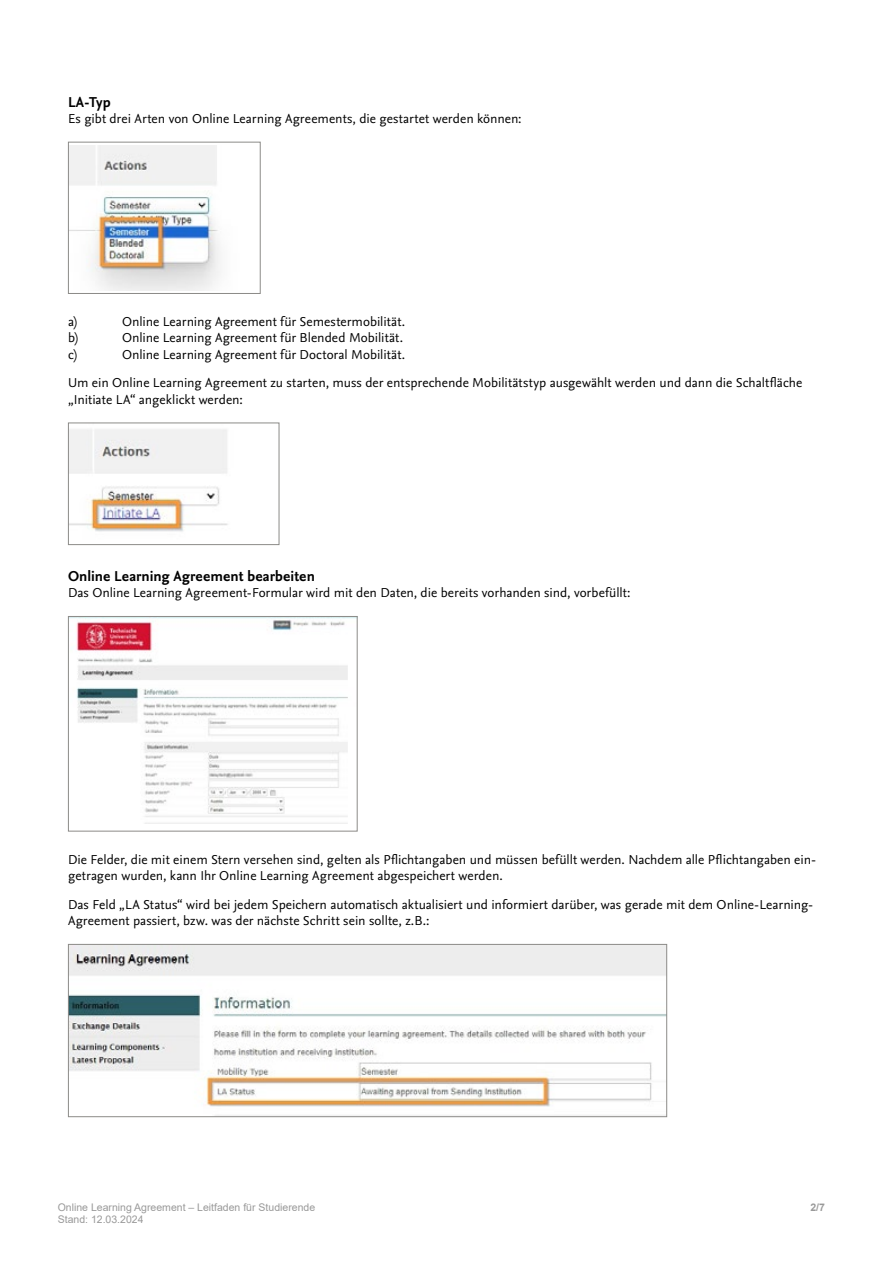
<style>
.page{position:relative;width:893px;height:1263px;background:#fff}
.page>*{position:absolute;margin:0;border:0;box-sizing:border-box;transform-origin:0 0}
.Zwischentitel_2{font:700 15px "Nexus Sans Pro";letter-spacing:.005em;color:#000}
.Zwischentitel_2-2{font:13.5px/16.2px "Nexus Sans Pro";color:#000}
.t1{font:10.5px "Arial";color:#999}
.t2{font:700 10.5px "Arial";color:#999}
</style>
<div class="page">
<img style="left:70px;top:145px;width:150px;height:145px">
<div style="left:68px;top:142px;width:193px;height:152px;border:1px solid #8c8b88"></div>
<img style="left:70px;top:429px;width:158px;height:103px">
<div style="left:68px;top:423px;width:211px;height:122px;border:1px solid #8c8b88"></div>
<img style="left:70px;top:618px;width:286px;height:206px">
<div style="left:68px;top:616px;width:290px;height:215px;border:1px solid #8c8b88"></div>
<img style="left:70px;top:946px;width:595px;height:161px">
<div style="left:68px;top:944px;width:599px;height:173px;border:1px solid #8c8b88"></div>
<p class="Zwischentitel_2" style="left:68px;top:90px;width:44px">LA-Typ</p>
<p class="Zwischentitel_2-2" style="left:68px;top:110px;width:455px">Es gibt drei Arten von Online Learning Agreements, die gestartet werden können:</p>
<p class="Zwischentitel_2-2" style="left:68px;top:313px;width:10px">a)</p>
<p class="Zwischentitel_2-2" style="left:122px;top:313px;width:285px">Online Learning Agreement für Semestermobilität.</p>
<p class="Zwischentitel_2-2" style="left:68px;top:329px;width:11px">b)</p>
<p class="Zwischentitel_2-2" style="left:122px;top:329px;width:283px">Online Learning Agreement für Blended Mobilität.</p>
<p class="Zwischentitel_2-2" style="left:68px;top:345px;width:10px">c)</p>
<p class="Zwischentitel_2-2" style="left:122px;top:345px;width:285px">Online Learning Agreement für Doctoral Mobilität.</p>
<p class="Zwischentitel_2-2" style="left:68px;top:374px;width:736px">Um ein Online Learning Agreement zu starten, muss der entsprechende Mobilitätstyp ausgewählt werden und dann die Schaltfläche „Initiate LA“ angeklickt werden:</p>
<p class="Zwischentitel_2" style="left:68px;top:565px;width:248px">Online Learning Agreement bearbeiten</p>
<p class="Zwischentitel_2-2" style="left:68px;top:584px;width:564px">Das Online Learning Agreement-Formular wird mit den Daten, die bereits vorhanden sind, vorbefüllt:</p>
<p class="Zwischentitel_2-2" style="left:68px;top:851px;width:750px">Die Felder, die mit einem Stern versehen sind, gelten als Pflichtangaben und müssen befüllt werden. Nachdem alle Pflichtangaben ein&shy;getragen wurden, kann Ihr Online Learning Agreement abgespeichert werden.</p>
<p class="Zwischentitel_2-2" style="left:68px;top:896px;width:747px">Das Feld „LA Status“ wird bei jedem Speichern automatisch aktualisiert und informiert darüber, was gerade mit dem Online-Learning-<br>Agreement passiert, bzw. was der nächste Schritt sein sollte, z.B.:</p>
<p class="t1" style="left:58px;top:1200px;width:259px">Online Learning Agreement – Leitfaden für Studierende</p>
<p class="t2" style="left:810px;top:1200px;width:16px">2/7</p>
<p class="t1" style="left:58px;top:1212px;width:87px">Stand: 12.03.2024</p>
</div>
